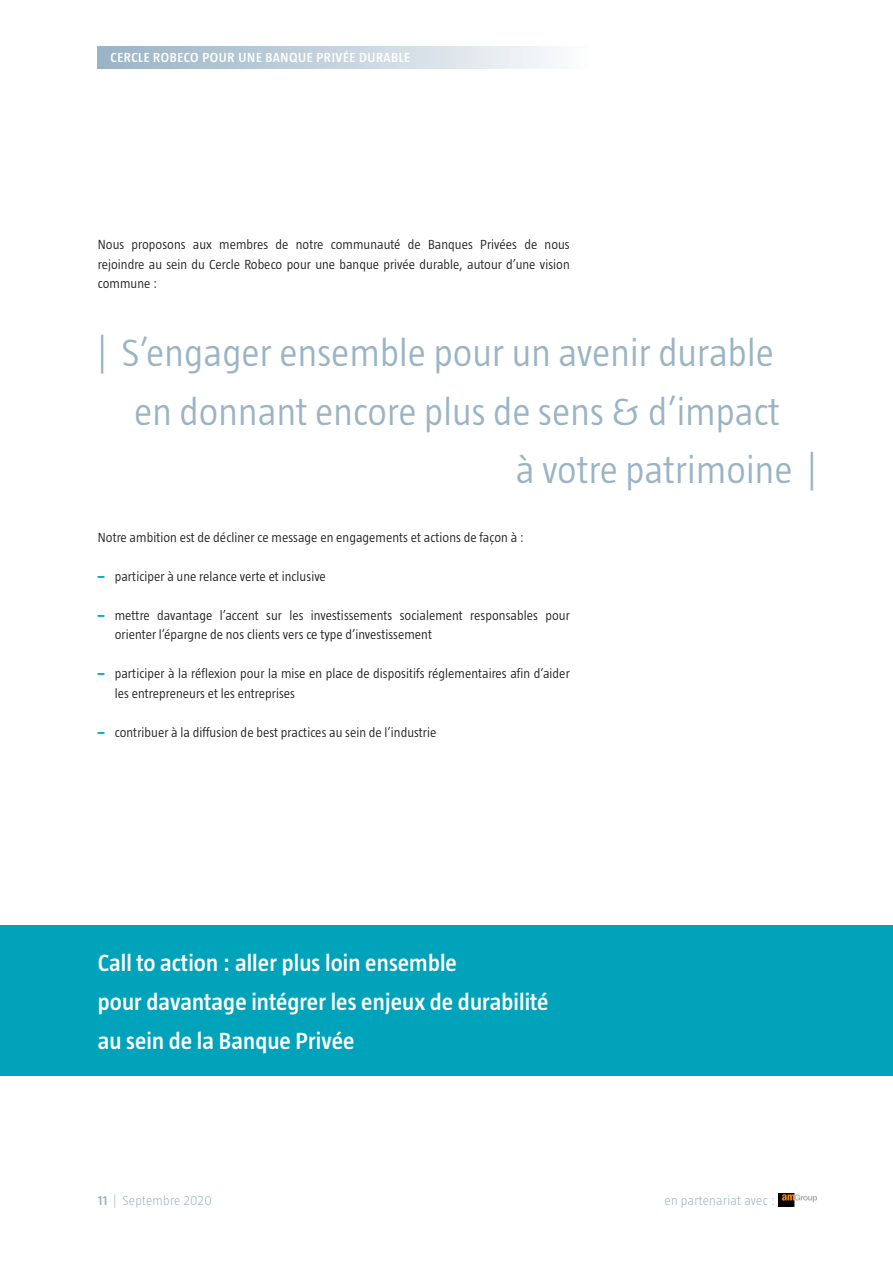
<style>
.page{position:relative;width:893px;height:1263px;background:#fff}
.page>*{position:absolute;margin:0;border:0;box-sizing:border-box;transform-origin:0 0}
._13-quote_text{font:300 39px "Taz";letter-spacing:.005em;color:#9ab4c5}
._13-quote_text-2{font:600 24px/39px "Taz";letter-spacing:.005em;color:#fff}
._02-body_text{font:300 13.5px/19.5px "Taz";letter-spacing:.005em;color:#231f20}
._001_Chapeau_Turquoi{font:600 13.5px "Taz";letter-spacing:.04em;color:#fff}
.t1{font:300 13.5px "Taz";letter-spacing:.02em;color:#9ab4c5}
.s1{font-weight:800;color:#00a3b9}
.s2{font-weight:600}
</style>
<div class="page">
<img style="left:779px;top:1193px;width:37px;height:14px">
<div style="left:0;top:925px;width:893px;height:151px;background:#00a3b9"></div>
<div style="left:98px;top:47px;width:492px;height:21px;background:linear-gradient(to right,#98b1c3,#fafbfc)"></div>
<p class="_001_Chapeau_Turquoi" style="left:111px;top:50px;width:301px">CERCLE ROBECO POUR UNE BANQUE PRIVÉE DURABLE</p>
<p class="_02-body_text" style="left:98px;top:235px;width:474px;text-align:justify">Nous proposons aux membres de notre communauté de Banques Privées de nous rejoindre au sein du Cercle Robeco pour une banque privée durable, autour d’une vision commune :</p>
<p class="_13-quote_text" style="left:98px;top:331px;width:678px">| S’engager ensemble pour un avenir durable</p>
<p class="_13-quote_text" style="left:134px;top:389px;width:647px">en donnant encore plus de sens &amp; d’impact</p>
<p class="_13-quote_text" style="left:516px;top:448px;width:302px">à votre patrimoine |</p>
<p class="_02-body_text" style="left:98px;top:527px;width:428px">Notre ambition est de décliner ce message en engagements et actions de façon à :</p>
<p class="_02-body_text" style="left:98px;top:566px;width:230px"><span class="s1">–</span> participer à une relance verte et inclusive</p>
<p class="_02-body_text" style="left:115px;top:605px;width:456px;text-indent:-17px"><span class="s1">–</span> mettre davantage l’accent sur les investissements socialement responsables pour orienter l’épargne de nos clients vers ce type d’investissement</p>
<p class="_02-body_text" style="left:115px;top:664px;width:456px;text-indent:-17px"><span class="s1">–</span> participer à la réflexion pour la mise en place de dispositifs réglementaires afin d’aider les entrepreneurs et les entreprises</p>
<p class="_02-body_text" style="left:98px;top:722px;width:340px"><span class="s1">–</span> contribuer à la diffusion de best practices au sein de l’industrie</p>
<p class="_13-quote_text-2" style="left:98px;top:943px;width:361px">Call to action : aller plus loin ensemble</p>
<p class="_13-quote_text-2" style="left:98px;top:982px;width:452px">pour davantage intégrer les enjeux de durabilité au sein de la Banque Privée</p>
<p class="t1" style="left:98px;top:1192px;width:116px"><span class="s2">11</span> | Septembre 2020</p>
<p class="t1" style="left:664px;top:1192px;width:112px">en partenariat avec :</p>
</div>
